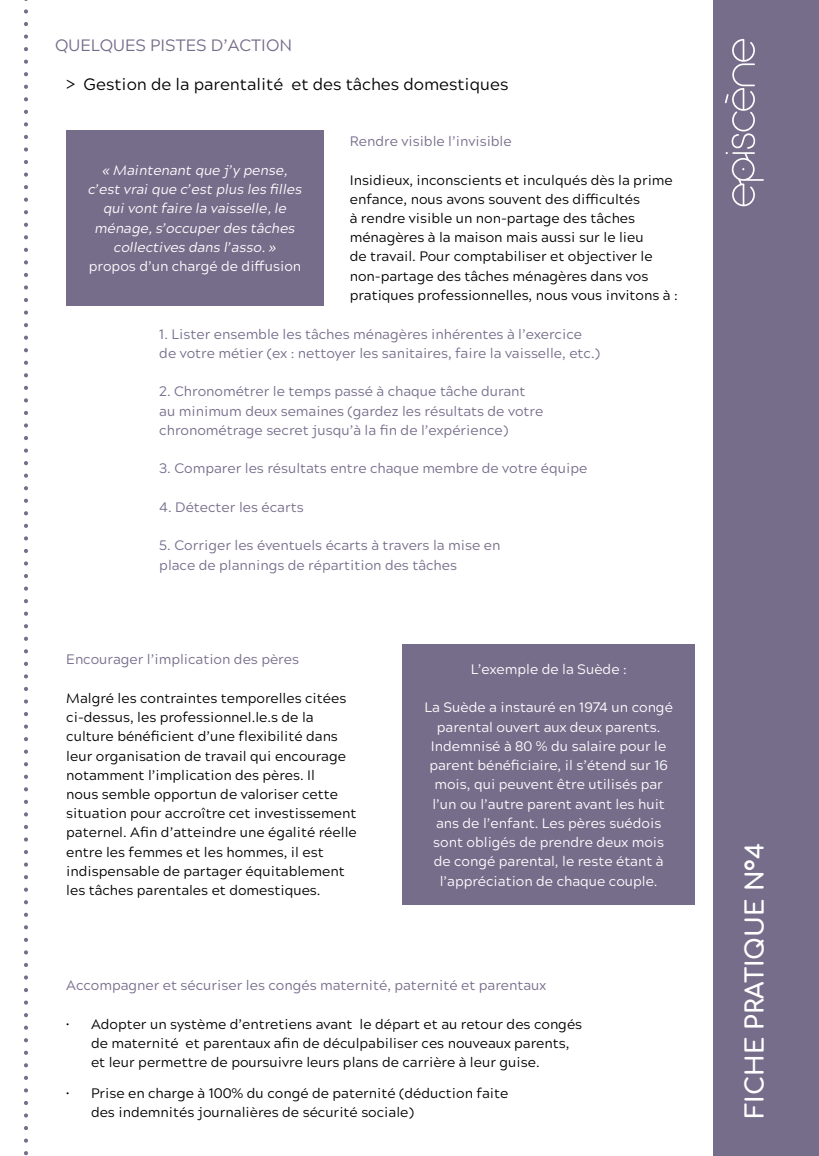
<style>
.page{position:relative;width:819px;height:1156px;background:#fff}
.page>*{position:absolute;margin:0;border:0;box-sizing:border-box;transform-origin:0 0}
.t1{font:700 24.68px "Comfortaa";color:#fff}
.t2{font:16.45px "Acherus Grotesque";color:#000}
.t3{font:16.45px "Acherus Grotesque";color:#766d8b}
.t4{font:13.65px/19.2px "Acherus Grotesque";color:#000}
.t5{font:13.65px/19.2px "Acherus Grotesque";color:#766d8b}
.t6{font:13.65px/19.2px "Acherus Grotesque";color:#fff;text-align:center}
.t7{font:italic 13.65px/19.2px "Acherus Grotesque";color:#fff;text-align:center}
</style>
<div class="page">
<div style="left:713px;top:0;width:106px;height:1156px;background:#766d8b"></div>
<svg style="left:24px;top:0;width:4px;height:1156px"></svg>
<svg style="left:725px;top:39px;width:38px;height:167px"></svg>
<div style="left:66px;top:130px;width:258px;height:176px;background:#766d8b"></div>
<div style="left:402px;top:644px;width:292px;height:261px;background:#766d8b"></div>
<p class="t3" style="left:55px;top:31px;width:238px">Quelques pistes d’action</p>
<p class="t2" style="left:66px;top:70px;width:443px">&gt; Gestion de la parentalité et des tâches domestiques</p>
<p class="t5" style="left:350px;top:131px;width:163px">Rendre visible l’invisible</p>
<p class="t4" style="left:350px;top:169px;width:329px">I nsidieux, inconscients et inculqués dès la prime enfance, nous avons souvent des difficultés<br>à rendre visible un non-partage des tâches ménagères à la maison mais aussi sur le lieu<br>de travail. Pour comptabiliser et objectiver le non-partage des tâches ménagères dans vos pratiques professionnelles, nous vous invitons à :</p>
<p class="t5" style="left:159px;top:324px;width:442px">1. Lister ensemble les tâches ménagères inhérentes à l’exercice de votre métier (ex : nettoyer les sanitaires, faire la vaisselle, etc.)</p>
<p class="t5" style="left:159px;top:381px;width:385px">2. Chronométrer le temps passé à chaque tâche durant au minimum deux semaines (gardez les résultats de votre chronométrage secret jusqu’à la fin de l’expérience)</p>
<p class="t5" style="left:159px;top:458px;width:429px">3. Comparer les résultats entre chaque membre de votre équipe</p>
<p class="t5" style="left:159px;top:497px;width:146px">4. Détecter les écarts</p>
<p class="t5" style="left:159px;top:535px;width:342px">5. Corriger les éventuels écarts à travers la mise en place de plannings de répartition des tâches</p>
<p class="t7" style="left:88px;top:160px;width:215px">« Maintenant que j’y pense, c’est vrai que c’est plus les filles qui vont faire la vaisselle, le ménage, s’occuper des tâches collectives dans l’asso. »</p>
<p class="t6" style="left:89px;top:256px;width:214px">propos d’un chargé de diffusion</p>
<p class="t5" style="left:66px;top:649px;width:234px">Encourager l’implication des pères</p>
<p class="t4" style="left:66px;top:688px;width:292px">Malgré les contraintes temporelles citées ci-dessus, les professionnel.le.s de la culture bénéficient d’une flexibilité dans leur organisation de travail qui encourage notamment l’implication des pères. I l<br>nous semble opportun de valoriser cette situation pour accroître cet investissement paternel. Afin d’atteindre une égalité réelle entre les femmes et les hommes, il est indispensable de partager équitablement les tâches parentales et domestiques.</p>
<p class="t6" style="left:470px;top:659px;width:157px">L’exemple de la Suède :</p>
<p class="t6" style="left:424px;top:697px;width:250px">La Suède a instauré en 1974 un congé parental ouvert aux deux parents.<br>I ndemnisé à 80 % du salaire pour le parent bénéficiaire, il s’étend sur 16 mois, qui peuvent être utilisés par l’un ou l’autre parent avant les huit ans de l’enfant. Les pères suédois sont obligés de prendre deux mois de congé parental, le reste étant à l’appréciation de chaque couple.</p>
<p class="t5" style="left:66px;top:975px;width:481px">Accompagner et sécuriser les congés maternité, paternité et parentaux</p>
<p class="t4" style="left:91px;top:1013px;width:492px;text-indent:-25px">• Adopter un système d’entretiens avant le départ et au retour des congés de maternité et parentaux afin de déculpabiliser ces nouveaux parents, et leur permettre de poursuivre leurs plans de carrière à leur guise.</p>
<p class="t4" style="left:91px;top:1083px;width:419px;text-indent:-25px">• Prise en charge à 100% du congé de paternité (déduction faite des indemnités journalières de sécurité sociale)</p>
<h1 class="t1" style="left:732px;top:1118px;width:276px;rotate:-90deg">FICHE PRATIQUE N°4</h1>
</div>
